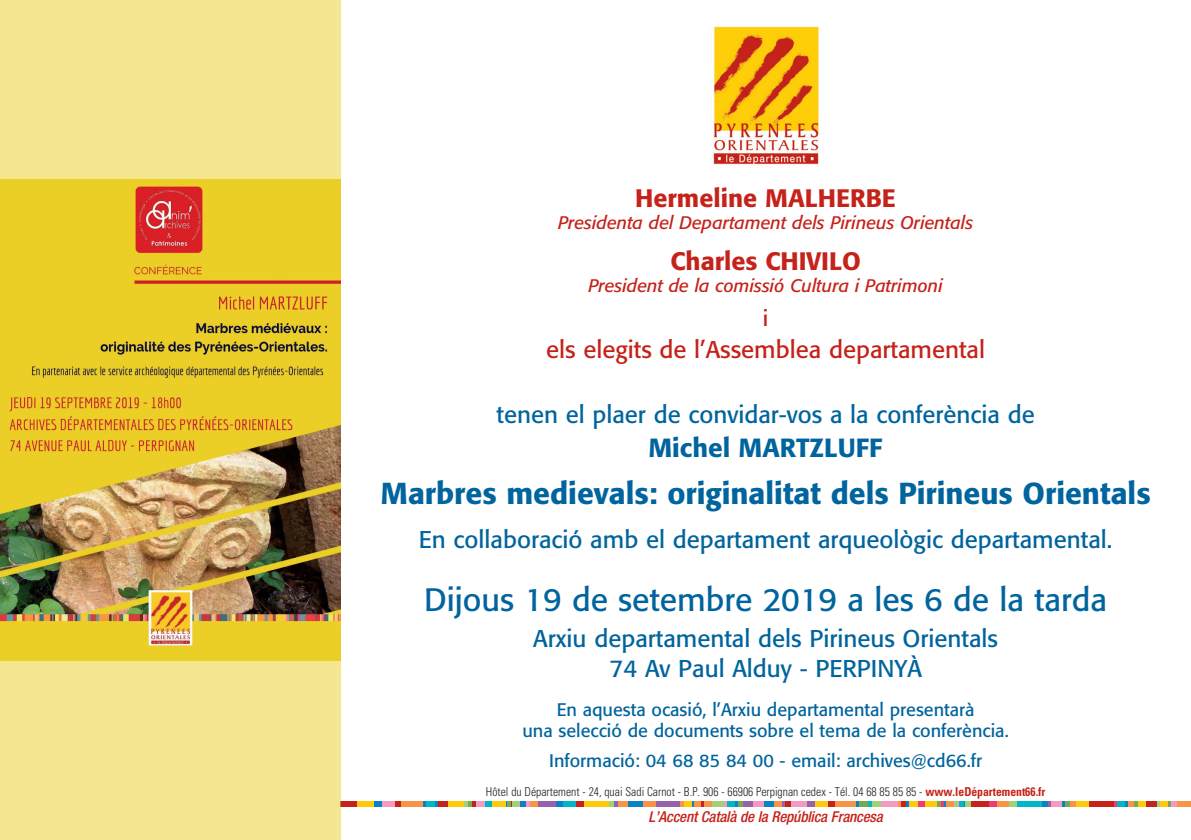
<style>
.page{position:relative;width:1191px;height:840px;background:#fff}
.page>*{position:absolute;margin:0;border:0;box-sizing:border-box;transform-origin:0 0}
.t1{font:32px "Formata";color:#00649e}
.t2{font:500 30px "Formata";color:#00649e}
.t3{font:500 26px "Formata";color:#00649e}
.t4{font:500 25px "Formata";color:#c5221a}
.t5{font:24px/30px "Formata";color:#00649e;text-align:center}
.t6{font:24px "Formata";color:#c5221a}
.t7{font:22px "Formata";color:#c5221a}
.t8{font:18px/21px "Formata";color:#00649e;text-align:center}
.t9{font:italic 18px "Formata";color:#c5221a}
.t10{font:italic 500 condensed 15px "Helvetica Neue LT Std";letter-spacing:-.01em;color:#c5221a}
.t11{font:300 condensed 12.2px "Univers";color:#231f20;scale:.95 1}
.s1{font-weight:700;color:#c5221a}
</style>
<div class="page">
<div style="left:340px;top:800px;width:18px;height:6px;background:#c5221a"></div>
<div style="left:358px;top:800px;width:16px;height:6px;background:#feca0a"></div>
<div style="left:374px;top:800px;width:8px;height:6px;background:#0c81c5"></div>
<div style="left:382px;top:800px;width:13px;height:6px;background:#f499c2"></div>
<svg style="left:396px;top:801px;width:6px;height:5px"></svg>
<div style="left:402px;top:800px;width:21px;height:6px;background:#f79447"></div>
<svg style="left:423px;top:801px;width:3px;height:5px"></svg>
<div style="left:426px;top:800px;width:9px;height:6px;background:#00b7c5"></div>
<svg style="left:435px;top:801px;width:3px;height:5px"></svg>
<div style="left:438px;top:800px;width:10px;height:6px;background:#c5221a"></div>
<div style="left:448px;top:800px;width:16px;height:6px;background:#feca0a"></div>
<svg style="left:464px;top:801px;width:12px;height:5px"></svg>
<div style="left:476px;top:800px;width:9px;height:6px;background:#f499c2"></div>
<div style="left:485px;top:800px;width:7px;height:6px;background:#00b7c5"></div>
<div style="left:492px;top:800px;width:14px;height:6px;background:#feca0a"></div>
<svg style="left:506px;top:801px;width:6px;height:5px"></svg>
<div style="left:512px;top:800px;width:8px;height:6px;background:#a1d076"></div>
<svg style="left:520px;top:801px;width:18px;height:5px"></svg>
<div style="left:538px;top:800px;width:18px;height:6px;background:#9563aa"></div>
<div style="left:556px;top:800px;width:7px;height:6px;background:#0c81c5"></div>
<div style="left:563px;top:800px;width:13px;height:6px;background:#00b7c5"></div>
<div style="left:576px;top:800px;width:8px;height:6px;background:#c5221a"></div>
<div style="left:584px;top:800px;width:24px;height:6px;background:#feca0a"></div>
<svg style="left:609px;top:801px;width:9px;height:5px"></svg>
<div style="left:618px;top:800px;width:11px;height:6px;background:#f79447"></div>
<svg style="left:628px;top:800px;width:15px;height:6px"></svg>
<div style="left:643px;top:800px;width:13px;height:6px;background:#f79447"></div>
<div style="left:656px;top:800px;width:25px;height:6px;background:#9563aa"></div>
<svg style="left:680px;top:800px;width:4px;height:6px"></svg>
<div style="left:684px;top:800px;width:8px;height:6px;background:#feca0a"></div>
<svg style="left:692px;top:801px;width:12px;height:5px"></svg>
<div style="left:704px;top:800px;width:8px;height:6px;background:#f79447"></div>
<div style="left:712px;top:800px;width:12px;height:6px;background:#a1d076"></div>
<svg style="left:724px;top:801px;width:3px;height:5px"></svg>
<div style="left:727px;top:800px;width:9px;height:6px;background:#00b7c5"></div>
<div style="left:737px;top:800px;width:7px;height:6px;background:#76aa50"></div>
<div style="left:743px;top:800px;width:14px;height:6px;background:#9563aa"></div>
<div style="left:753px;top:800px;width:13px;height:6px;background:#f499c2"></div>
<div style="left:764px;top:800px;width:10px;height:6px;background:#0c81c5"></div>
<div style="left:774px;top:800px;width:8px;height:6px;background:#f79447"></div>
<svg style="left:781px;top:800px;width:10px;height:6px"></svg>
<div style="left:791px;top:800px;width:16px;height:6px;background:#f499c2"></div>
<div style="left:807px;top:800px;width:8px;height:6px;background:#9563aa"></div>
<div style="left:815px;top:800px;width:14px;height:6px;background:#feca0a"></div>
<div style="left:828px;top:800px;width:7px;height:6px;background:#c5221a"></div>
<div style="left:835px;top:800px;width:21px;height:6px;background:#f79447"></div>
<svg style="left:856px;top:801px;width:3px;height:5px"></svg>
<div style="left:859px;top:800px;width:9px;height:6px;background:#76aa50"></div>
<svg style="left:868px;top:801px;width:3px;height:5px"></svg>
<div style="left:871px;top:800px;width:10px;height:6px;background:#a1d076"></div>
<div style="left:881px;top:800px;width:17px;height:6px;background:#f499c2"></div>
<svg style="left:898px;top:801px;width:11px;height:5px"></svg>
<div style="left:909px;top:800px;width:9px;height:6px;background:#feca0a"></div>
<div style="left:918px;top:800px;width:7px;height:6px;background:#ef3b70"></div>
<div style="left:925px;top:800px;width:14px;height:6px;background:#feca0a"></div>
<svg style="left:938px;top:800px;width:8px;height:6px"></svg>
<div style="left:946px;top:800px;width:7px;height:6px;background:#f79447"></div>
<svg style="left:953px;top:801px;width:18px;height:5px"></svg>
<div style="left:971px;top:800px;width:18px;height:6px;background:#c5221a"></div>
<div style="left:989px;top:800px;width:7px;height:6px;background:#ef3b70"></div>
<div style="left:996px;top:800px;width:13px;height:6px;background:#f79447"></div>
<div style="left:1009px;top:800px;width:8px;height:6px;background:#a1d076"></div>
<div style="left:1017px;top:800px;width:25px;height:6px;background:#00b7c5"></div>
<svg style="left:1042px;top:801px;width:9px;height:5px"></svg>
<div style="left:1051px;top:800px;width:11px;height:6px;background:#f499c2"></div>
<svg style="left:1061px;top:800px;width:15px;height:6px"></svg>
<div style="left:1076px;top:800px;width:14px;height:6px;background:#feca0a"></div>
<div style="left:1089px;top:800px;width:25px;height:6px;background:#c5221a"></div>
<svg style="left:1113px;top:800px;width:4px;height:6px"></svg>
<div style="left:1117px;top:800px;width:8px;height:6px;background:#00b7c5"></div>
<svg style="left:1125px;top:801px;width:12px;height:5px"></svg>
<div style="left:1137px;top:800px;width:8px;height:6px;background:#feca0a"></div>
<div style="left:1145px;top:800px;width:12px;height:6px;background:#c5221a"></div>
<svg style="left:1157px;top:801px;width:3px;height:5px"></svg>
<div style="left:1160px;top:800px;width:9px;height:6px;background:#feca0a"></div>
<div style="left:1170px;top:800px;width:7px;height:6px;background:#f499c2"></div>
<div style="left:1177px;top:800px;width:13px;height:6px;background:#f79447"></div>
<div style="left:0;top:0;width:340px;height:839px;background:#f5e792"></div>
<img style="left:0;top:179px;width:340px;height:481px">
<img style="left:713px;top:26px;width:106px;height:139px">
<p class="t4" style="left:635px;top:182px;width:262px">Hermeline MALHERBE</p>
<p class="t9" style="left:558px;top:211px;width:417px">Presidenta del Departament dels Pirineus Orientals</p>
<p class="t4" style="left:670px;top:246px;width:192px">Charles CHIVILO</p>
<p class="t9" style="left:588px;top:275px;width:356px">President de la comissió Cultura i Patrimoni</p>
<p class="t7" style="left:763px;top:305px;width:7px">i</p>
<p class="t6" style="left:546px;top:335px;width:440px">els elegits de l’Assemblea departamental</p>
<p class="t5" style="left:496px;top:399px;width:540px">tenen el plaer de convidar-vos a la conferència de</p>
<p class="t3" style="left:648px;top:431px;width:236px">Michel MARTZLUFF</p>
<p class="t2" style="left:380px;top:474px;width:771px">Marbres medievals: originalitat dels Pirineus Orientals</p>
<p class="t5" style="left:419px;top:524px;width:695px">En collaboració amb el departament arqueològic departamental.</p>
<h1 class="t1" style="left:424px;top:580px;width:684px">Dijous 19 de setembre 2019 a les 6 de la tarda</h1>
<p class="t5" style="left:533px;top:623px;width:466px">Arxiu departamental dels Pirineus Orientals<br>74 Av Paul Alduy - PERPINYÀ</p>
<p class="t8" style="left:522px;top:699px;width:488px">En aquesta ocasió, l’Arxiu departamental presentarà<br>una selecció de documents sobre el tema de la conferència.</p>
<p class="t8" style="left:549px;top:750px;width:434px">Informació: 04 68 85 84 00 - email: archives@cd66.fr</p>
<p class="t11" style="left:486px;top:783px;width:590px">Hôtel du Département - 24, quai Sadi Carnot - B.P. 906 - 66906 Perpignan cedex - Tél. 04 68 85 85 85 - <span class="s1">www.leDépartement66.fr</span></p>
<p class="t10" style="left:648px;top:807px;width:236px">L’Accent Català de la República Francesa</p>
</div>
